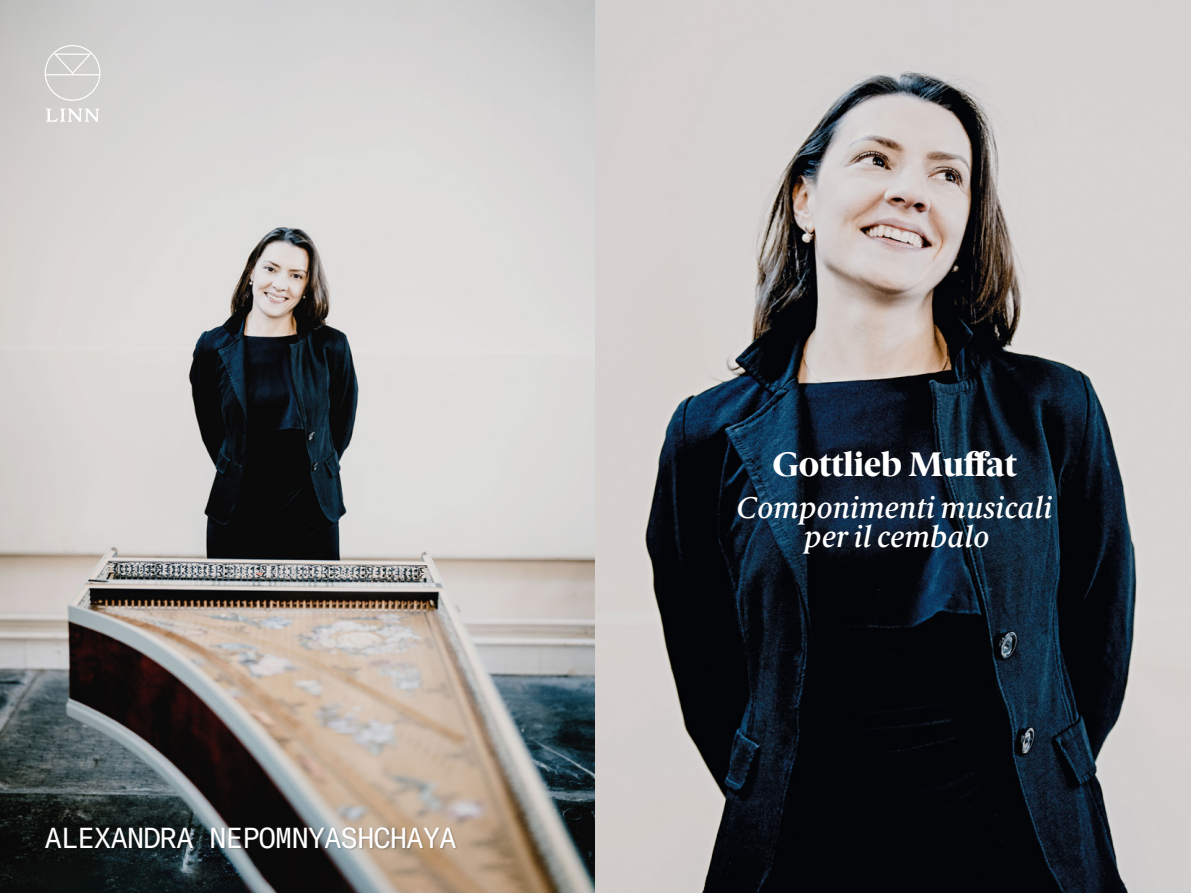
<style>
.page{position:relative;width:1191px;height:893px;background:#fff}
.page>*{position:absolute;margin:0;border:0;box-sizing:border-box;transform-origin:0 0}
.t1{font:800 34.2px "Berlingske Serif";letter-spacing:-.01em;color:#fff}
.t2{font:italic 500 30.15px/28.2px "Berlingske Serif Tx";color:#fff;text-align:center}
.t3{font:28.5px "GT America Mono";letter-spacing:-.045em;color:#fff}
</style>
<div class="page">
<img style="left:0;top:0;width:1191px;height:893px">
<div style="left:46px;top:826px;width:412px;height:25px;background:#1d1d1b;opacity:.25"></div>
<svg style="left:45px;top:45px;width:55px;height:56px"></svg>
<svg style="left:46px;top:109px;width:53px;height:13px"></svg>
<p class="t3" style="left:45px;top:821px;width:414px">ALEXANDRA NEPOMNYASHCHAYA</p>
<p class="t1" style="left:772px;top:439px;width:246px">Gottlieb Muffat</p>
<p class="t2" style="left:736px;top:494px;width:317px">Componimenti musicali per il cembalo</p>
</div>
